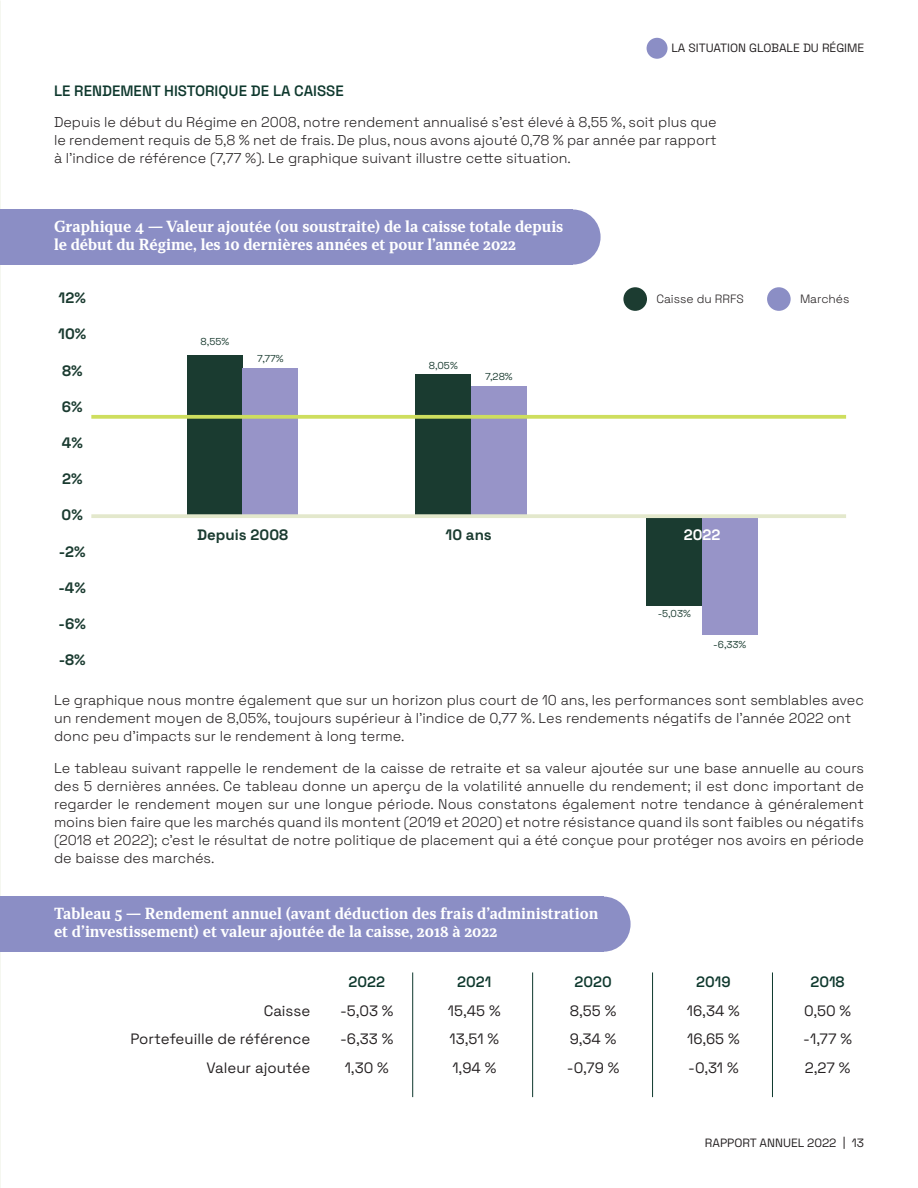
<style>
.page{position:relative;width:918px;height:1188px;background:#fff}
.page>*{position:absolute;margin:0;border:0;box-sizing:border-box;transform-origin:0 0}
.t1{font:15.15px "Space Grotesk Bold 5";color:#1a3b30}
.t2{font:15.15px "Space Grotesk Bold 5";color:#fff}
.text_-_1{font:700 15px/18px "Recia";color:#fff}
.space_grotesk__italic{font:15px "Space Grotesk";color:#231f20}
.space_grotesk__italic-2{font:600 15px "Space Grotesk";color:#0e382d}
.space_grotesk__italic-3{font:300 14.25px/18px "Space Grotesk";color:#231f20;text-align:justify}
.t3{font:12px "Space Grotesk";color:#231f20}
.space_grotesk__italic-4{font:300 12px "Space Grotesk";color:#231f20}
.t4{font:10.05px "Space Grotesk Regular 2";color:#1a3b30}
</style>
<div class="page">
<div style="left:647px;top:38px;width:21px;height:21px;background:#8b8ec5;border-radius:50%"></div>
<div style="left:647px;top:516px;width:55px;height:90px;background:#1a3b30"></div>
<div style="left:702px;top:516px;width:56px;height:118px;background:#9794c8"></div>
<div style="left:187px;top:355px;width:56px;height:161px;background:#1a3b30"></div>
<div style="left:243px;top:368px;width:55px;height:148px;background:#9794c8"></div>
<div style="left:416px;top:374px;width:55px;height:142px;background:#1a3b30"></div>
<div style="left:471px;top:386px;width:56px;height:130px;background:#9794c8"></div>
<svg style="left:91px;top:415px;width:755px;height:4px;background:#cddc66"></svg>
<svg style="left:91px;top:514px;width:755px;height:4px;background:#e1e6cc"></svg>
<div style="left:0;top:210px;width:573px;height:55px;background:#8b8ec5"></div>
<div style="left:546px;top:210px;width:55px;height:55px;background:#8b8ec5;border-radius:50%"></div>
<div style="left:0;top:897px;width:604px;height:55px;background:#8b8ec5"></div>
<div style="left:577px;top:897px;width:54px;height:55px;background:#8b8ec5;border-radius:50%"></div>
<hr style="left:412px;top:972px;width:1px;height:125px;background:#0e382d">
<hr style="left:532px;top:972px;width:1px;height:125px;background:#0e382d">
<hr style="left:652px;top:972px;width:1px;height:125px;background:#0e382d">
<hr style="left:772px;top:972px;width:1px;height:125px;background:#0e382d">
<div style="left:623px;top:287px;width:24px;height:24px;background:#1c3c31;border-radius:50%"></div>
<div style="left:767px;top:287px;width:24px;height:24px;background:#8b8ec5;border-radius:50%"></div>
<p class="t3" style="left:671px;top:39px;width:195px">LA SITUATION GLOBALE DU RÉGIME</p>
<p class="space_grotesk__italic-2" style="left:54px;top:79px;width:291px">LE RENDEMENT HISTORIQUE DE LA CAISSE</p>
<p class="space_grotesk__italic-3" style="left:54px;top:113px;width:664px">Depuis le début du Régime en 2008, notre rendement annualisé s’est élevé à 8,55 %, soit plus que le rendement requis de 5,8 % net de frais. De plus, nous avons ajouté 0,78 % par année par rapport à l’indice de référence (7,77 %). Le graphique suivant illustre cette situation.</p>
<p class="text_-_1" style="left:54px;top:217px;width:511px">Graphique 4 — Valeur ajoutée (ou soustraite) de la caisse totale depuis le début du Régime, les 10 dernières années et pour l’année 2022</p>
<p class="t1" style="left:59px;top:286px;width:29px">12%</p>
<p class="t1" style="left:58px;top:322px;width:30px">10%</p>
<p class="t1" style="left:62px;top:358px;width:22px">8%</p>
<p class="t1" style="left:62px;top:395px;width:22px">6%</p>
<p class="t1" style="left:62px;top:431px;width:23px">4%</p>
<p class="t1" style="left:62px;top:467px;width:22px">2%</p>
<p class="t1" style="left:62px;top:503px;width:23px">0%</p>
<p class="t1" style="left:59px;top:540px;width:28px">-2%</p>
<p class="t1" style="left:58px;top:576px;width:29px">-4%</p>
<p class="t1" style="left:59px;top:612px;width:29px">-6%</p>
<p class="t1" style="left:59px;top:648px;width:29px">-8%</p>
<p class="t4" style="left:201px;top:334px;width:30px">8,55%</p>
<p class="t4" style="left:257px;top:351px;width:28px">7,77%</p>
<p class="t1" style="left:197px;top:523px;width:92px">Depuis 2008</p>
<p class="t4" style="left:429px;top:358px;width:30px">8,05%</p>
<p class="t4" style="left:485px;top:369px;width:29px">7,28%</p>
<p class="space_grotesk__italic-4" style="left:656px;top:290px;width:89px">Caisse du RRFS</p>
<p class="space_grotesk__italic-4" style="left:800px;top:290px;width:51px">Marchés</p>
<p class="t1" style="left:446px;top:523px;width:48px">10 ans</p>
<p class="t2" style="left:684px;top:523px;width:38px">2022</p>
<p class="t4" style="left:658px;top:606px;width:35px">-5,03%</p>
<p class="t4" style="left:713px;top:637px;width:35px">-6,33%</p>
<p class="space_grotesk__italic-3" style="left:54px;top:691px;width:812px;text-align:left">Le graphique nous montre également que sur un horizon plus court de 10 ans, les performances sont semblables avec un rendement moyen de 8,05%, toujours supérieur à l’indice de 0,77 %. Les rendements négatifs de l’année 2022 ont donc peu d’impacts sur le rendement à long terme.</p>
<p class="space_grotesk__italic-3" style="left:54px;top:758px;width:812px">Le tableau suivant rappelle le rendement de la caisse de retraite et sa valeur ajoutée sur une base annuelle au cours des 5 dernières années. Ce tableau donne un aperçu de la volatilité annuelle du rendement; il est donc important de regarder le rendement moyen sur une longue période. Nous constatons également notre tendance à généralement moins bien faire que les marchés quand ils montent (2019 et 2020) et notre résistance quand ils sont faibles ou négatifs (2018 et 2022); c’est le résultat de notre politique de placement qui a été conçue pour protéger nos avoirs en période de baisse des marchés.</p>
<p class="text_-_1" style="left:54px;top:904px;width:546px">Tableau 5 — Rendement annuel (avant déduction des frais d’administration et d’investissement) et valeur ajoutée de la caisse, 2018 à 2022</p>
<p class="space_grotesk__italic-2" style="left:349px;top:970px;width:38px">2022</p>
<p class="space_grotesk__italic" style="left:340px;top:999px;width:55px">-5,03 %</p>
<p class="space_grotesk__italic" style="left:340px;top:1028px;width:55px">-6,33 %</p>
<p class="space_grotesk__italic" style="left:345px;top:1056px;width:46px">1,30 %</p>
<p class="space_grotesk__italic-2" style="left:457px;top:970px;width:36px">2021</p>
<p class="space_grotesk__italic" style="left:448px;top:999px;width:54px">15,45 %</p>
<p class="space_grotesk__italic" style="left:450px;top:1028px;width:51px">13,51 %</p>
<p class="space_grotesk__italic" style="left:452px;top:1056px;width:45px">1,94 %</p>
<p class="space_grotesk__italic-2" style="left:574px;top:970px;width:39px">2020</p>
<p class="space_grotesk__italic" style="left:570px;top:999px;width:48px">8,55 %</p>
<p class="space_grotesk__italic" style="left:570px;top:1028px;width:48px">9,34 %</p>
<p class="space_grotesk__italic" style="left:567px;top:1056px;width:54px">-0,79 %</p>
<p class="space_grotesk__italic" style="left:264px;top:999px;width:48px">Caisse</p>
<p class="space_grotesk__italic" style="left:130px;top:1028px;width:181px">Portefeuille de référence</p>
<p class="space_grotesk__italic" style="left:207px;top:1056px;width:105px">Valeur ajoutée</p>
<p class="space_grotesk__italic-2" style="left:696px;top:970px;width:36px">2019</p>
<p class="space_grotesk__italic" style="left:687px;top:999px;width:55px">16,34 %</p>
<p class="space_grotesk__italic" style="left:687px;top:1028px;width:54px">16,65 %</p>
<p class="space_grotesk__italic" style="left:688px;top:1056px;width:52px">-0,31 %</p>
<p class="space_grotesk__italic-2" style="left:810px;top:970px;width:36px">2018</p>
<p class="space_grotesk__italic" style="left:804px;top:999px;width:49px">0,50 %</p>
<p class="space_grotesk__italic" style="left:803px;top:1028px;width:50px">-1,77 %</p>
<p class="space_grotesk__italic" style="left:805px;top:1056px;width:47px">2,27 %</p>
<p class="t3" style="left:705px;top:1134px;width:161px">RAPPORT ANNUEL 2022 | 13</p>
</div>
